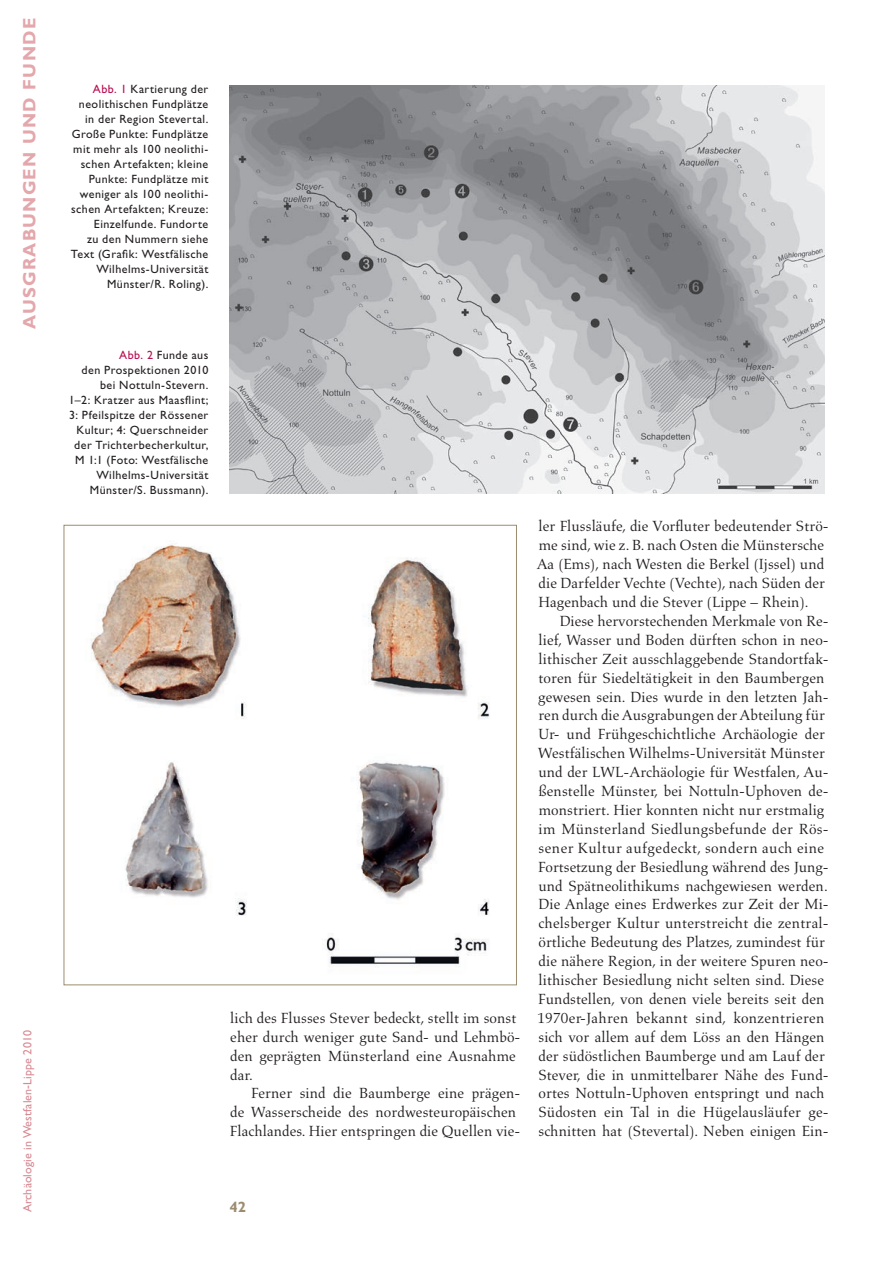
<style>
.page{position:relative;width:893px;height:1263px;background:#fff}
.page>*{position:absolute;margin:0;border:0;box-sizing:border-box;transform-origin:0 0}
.t1{font:18px "Gill Sans Std Bold 5";letter-spacing:.07em;color:#e3a7ac}
.t2{font:15px/18.9px "Aldus LT Std";letter-spacing:.005em;color:#231f20}
.t3{font:700 15px "Gill Sans Std";color:#9c8c6f}
.t4{font:12px/15px "Gill Sans Std";letter-spacing:.035em;color:#231f20;text-align:right}
.t5{font:12px "Gill Sans Std 5";letter-spacing:.01em;color:#d88a93}
.s1{color:#ba0e51}
</style>
<div class="page">
<img style="left:230px;top:85px;width:595px;height:409px">
<img style="left:91px;top:544px;width:399px;height:422px">
<p class="t1" style="left:19px;top:329px;width:312px;rotate:-90deg">AUSGRABUNGEN UND FUNDE</p>
<p class="t5" style="left:21px;top:1212px;width:184px;rotate:-90deg">Archäologie in Westfalen-Lippe 2010</p>
<p class="t4" style="left:71px;top:82px;width:139px"><span class="s1">Abb. 1</span> Kartierung der neolithischen Fundplätze in der Region Stevertal.<br>Große Punkte: Fundplätze mit mehr als 100 neolithi&shy;schen Artefakten; kleine<br>Punkte: Fundplätze mit weniger als 100 neolithi&shy;schen Artefakten; Kreuze:<br>Einzelfunde. Fundorte<br>zu den Nummern siehe<br>Text (Grafik: Westfälische<br>Wilhelms-Universität<br>Münster/R. Roling).</p>
<p class="t4" style="left:69px;top:347px;width:141px"><span class="s1">Abb. 2</span> Funde aus<br>den Prospektionen 2010 bei Nottuln-Stevern.<br>1–2: Kratzer aus Maasflint;<br>3: Pfeilspitze der Rössener<br>Kultur; 4: Querschneider der Trichterbecherkultur,<br>M 1:1 (Foto: Westfälische<br>Wilhelms-Universität<br>Münster/S. Bussmann).</p>
<p class="t2" style="left:230px;top:1009px;width:292px">lich des Flusses Stever bedeckt, stellt im sonst eher durch weniger gute Sand- und Lehmbö&shy;den geprägten Münsterland eine Ausnahme dar.</p>
<p class="t2" style="left:230px;top:1084px;width:292px;text-indent:21px">Ferner sind die Baumberge eine prägen&shy;de Wasserscheide des nordwesteuropäischen<br>Flachlandes. Hier entspringen die Quellen vie-</p>
<p class="t2" style="left:537px;top:517px;width:294px">ler Flussläufe, die Vorfluter bedeutender Strö&shy;me sind, wie z. B. nach Osten die Münstersche Aa (Ems), nach Westen die Berkel (Ijssel) und die Darfelder Vechte (Vechte), nach Süden der Hagenbach und die Stever (Lippe – Rhein).</p>
<p class="t2" style="left:537px;top:612px;width:293px;text-indent:22px">Diese hervorstechenden Merkmale von Re&shy;lief, Wasser und Boden dürften schon in neo&shy;lithischer Zeit ausschlaggebende Standortfak&shy;toren für Siedeltätigkeit in den Baumbergen gewesen sein. Dies wurde in den letzten Jah&shy;ren durch die Ausgrabungen der Abteilung für Ur- und Frühgeschichtliche Archäologie der Westfälischen Wilhelms-Universität Münster und der LWL-Archäologie für Westfalen, Au&shy;ßenstelle Münster, bei Nottuln-Uphoven de&shy;monstriert. Hier konnten nicht nur erstmalig im Münsterland Siedlungsbefunde der Rös&shy;sener Kultur aufgedeckt, sondern auch eine Fortsetzung der Besiedlung während des Jung&shy;und Spätneolithikums nachgewiesen werden.<br>Die Anlage eines Erdwerkes zur Zeit der Mi&shy;chelsberger Kultur unterstreicht die zentral&shy;örtliche Bedeutung des Platzes, zumindest für die nähere Region, in der weitere Spuren neo&shy;lithischer Besiedlung nicht selten sind. Diese Fundstellen, von denen viele bereits seit den 1970er-Jahren bekannt sind, konzentrieren sich vor allem auf dem Löss an den Hängen der südöstlichen Baumberge und am Lauf der Stever, die in unmittelbarer Nähe des Fund&shy;ortes Nottuln-Uphoven entspringt und nach Südosten ein Tal in die Hügelausläufer ge&shy;schnitten hat (Stevertal). Neben einigen Ein-</p>
<p class="t3" style="left:230px;top:1198px;width:18px">42</p>
</div>
